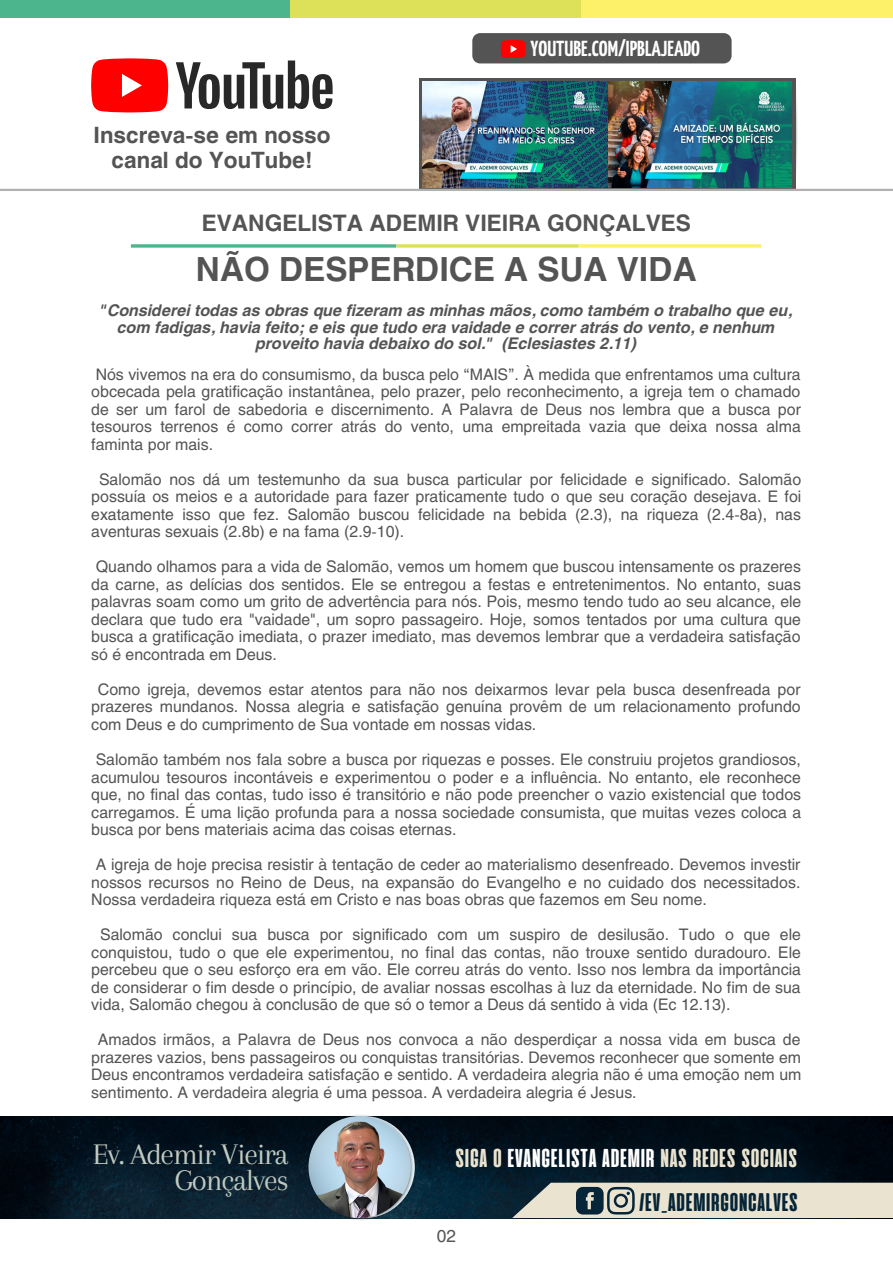
<style>
.page{position:relative;width:893px;height:1264px;background:#fff}
.page>*{position:absolute;margin:0;border:0;box-sizing:border-box;transform-origin:0 0}
.t1{font:700 33px "Helios";color:#545454}
.t2{font:31.05px "Arapey";letter-spacing:-.04em;color:#c1cac0}
.t3{font:800 25.8px "Alienscows";letter-spacing:-.18em;color:#e9e3cf}
.t4{font:800 25.5px "Alienscows";letter-spacing:-.18em;color:#072538}
.t5{font:700 22.5px "Helios";color:#545454}
.t6{font:700 22.35px/24.9px "Helios";color:#545454;text-align:center}
.t7{font:700 21.6px "Yanone Kaffeesatz";color:#fff}
.t8{font:17.1px "Helios";color:#545454}
.t9{font:italic 700 15.9px/16.8px "Helios";color:#545454;text-align:center}
.t10{font:15.75px/17.5px "Helios";color:#545454;text-align:justify}
.s1{color:#fff}
</style>
<div class="page">
<div style="left:0;top:0;width:290px;height:18px;background:#4cb58d"></div>
<div style="left:290px;top:0;width:291px;height:18px;background:#dde15a"></div>
<div style="left:581px;top:0;width:311px;height:18px;background:#fdf16a"></div>
<img style="left:0;top:1116px;width:892px;height:102px">
<img style="left:307px;top:1115px;width:106px;height:104px">
<img style="left:308px;top:1116px;width:102px;height:102px;border-radius:50%">
<svg style="left:512px;top:1182px;width:380px;height:36px;background:#c9c7b9"></svg>
<img style="left:795px;top:80px;width:3px;height:108px">
<svg style="left:419px;top:79px;width:376px;height:110px;background:#546262"></svg>
<img style="left:423px;top:82px;width:368px;height:106px">
<hr style="left:0;top:189px;width:892px;height:2px;background:#afb2ae">
<svg style="left:472px;top:33px;width:259px;height:30px;background:#5e5151"></svg>
<svg style="left:91px;top:58px;width:77px;height:54px;background:#ff1d1d"></svg>
<svg style="left:176px;top:60px;width:156px;height:49px"></svg>
<svg style="left:131px;top:244px;width:265px;height:4px"></svg>
<svg style="left:396px;top:244px;width:182px;height:4px"></svg>
<svg style="left:579px;top:244px;width:182px;height:4px"></svg>
<p class="t6" style="left:94px;top:122px;width:238px">Inscreva-se em nosso canal do YouTube!</p>
<p class="t7" style="left:530px;top:40px;width:171px">YOUTUBE.COM/IPBLAJEADO</p>
<p class="t5" style="left:202px;top:209px;width:490px">EVANGELISTA ADEMIR VIEIRA GONÇALVES</p>
<p class="t1" style="left:196px;top:248px;width:502px">NÃO DESPERDICE A SUA VIDA</p>
<p class="t9" style="left:100px;top:301px;width:694px">"Considerei todas as obras que fizeram as minhas mãos, como também o trabalho que eu, com fadigas, havia feito; e eis que tudo era vaidade e correr atrás do vento, e nenhum proveito havia debaixo do sol." (Eclesiastes 2.11)</p>
<p class="t10" style="left:91px;top:365px;width:711px">Nós vivemos na era do consumismo, da busca pelo “MAIS”. À medida que enfrentamos uma cultura obcecada pela gratificação instantânea, pelo prazer, pelo reconhecimento, a igreja tem o chamado de ser um farol de sabedoria e discernimento. A Palavra de Deus nos lembra que a busca por tesouros terrenos é como correr atrás do vento, uma empreitada vazia que deixa nossa alma faminta por mais.</p>
<p class="t10" style="left:91px;top:470px;width:711px;text-indent:8px">Salomão nos dá um testemunho da sua busca particular por felicidade e significado. Salomão possuía os meios e a autoridade para fazer praticamente tudo o que seu coração desejava. E foi exatamente isso que fez. Salomão buscou felicidade na bebida (2.3), na riqueza (2.4-8a), nas aventuras sexuais (2.8b) e na fama (2.9-10).</p>
<p class="t10" style="left:91px;top:557px;width:711px">Quando olhamos para a vida de Salomão, vemos um homem que buscou intensamente os prazeres da carne, as delícias dos sentidos. Ele se entregou a festas e entretenimentos. No entanto, suas palavras soam como um grito de advertência para nós. Pois, mesmo tendo tudo ao seu alcance, ele declara que tudo era "vaidade", um sopro passageiro. Hoje, somos tentados por uma cultura que busca a gratificação imediata, o prazer imediato, mas devemos lembrar que a verdadeira satisfação só é encontrada em Deus.</p>
<p class="t10" style="left:91px;top:680px;width:711px;text-indent:7px">Como igreja, devemos estar atentos para não nos deixarmos levar pela busca desenfreada por prazeres mundanos. Nossa alegria e satisfação genuína provêm de um relacionamento profundo com Deus e do cumprimento de Sua vontade em nossas vidas.</p>
<p class="t10" style="left:91px;top:750px;width:711px">Salomão também nos fala sobre a busca por riquezas e posses. Ele construiu projetos grandiosos, acumulou tesouros incontáveis e experimentou o poder e a influência. No entanto, ele reconhece que, no final das contas, tudo isso é transitório e não pode preencher o vazio existencial que todos carregamos. É uma lição profunda para a nossa sociedade consumista, que muitas vezes coloca a busca por bens materiais acima das coisas eternas.</p>
<p class="t10" style="left:91px;top:855px;width:710px">A igreja de hoje precisa resistir à tentação de ceder ao materialismo desenfreado. Devemos investir nossos recursos no Reino de Deus, na expansão do Evangelho e no cuidado dos necessitados.<br>Nossa verdadeira riqueza está em Cristo e nas boas obras que fazemos em Seu nome.</p>
<p class="t10" style="left:91px;top:925px;width:711px;text-indent:9px">Salomão conclui sua busca por significado com um suspiro de desilusão. Tudo o que ele conquistou, tudo o que ele experimentou, no final das contas, não trouxe sentido duradouro. Ele percebeu que o seu esforço era em vão. Ele correu atrás do vento. Isso nos lembra da importância de considerar o fim desde o princípio, de avaliar nossas escolhas à luz da eternidade. No fim de sua vida, Salomão chegou à conclusão de que só o temor a Deus dá sentido à vida (Ec 12.13).</p>
<p class="t10" style="left:91px;top:1030px;width:711px;text-indent:7px">Amados irmãos, a Palavra de Deus nos convoca a não desperdiçar a nossa vida em busca de prazeres vazios, bens passageiros ou conquistas transitórias. Devemos reconhecer que somente em Deus encontramos verdadeira satisfação e sentido. A verdadeira alegria não é uma emoção nem um sentimento. A verdadeira alegria é uma pessoa. A verdadeira alegria é Jesus.</p>
<p class="t2" style="left:93px;top:1137px;width:198px">Ev. Ademir Vieira</p>
<p class="t2" style="left:175px;top:1163px;width:115px">Gonçalves</p>
<p class="t3" style="left:453px;top:1143px;width:348px">SIGA O <span class="s1">EVANGELISTA ADEMIR</span> NAS REDES SOCIAIS</p>
<p class="t8" style="left:436px;top:1224px;width:21px">02</p>
<p class="t4" style="left:636px;top:1187px;width:165px">/EV_ADEMIRGONCALVES</p>
</div>
